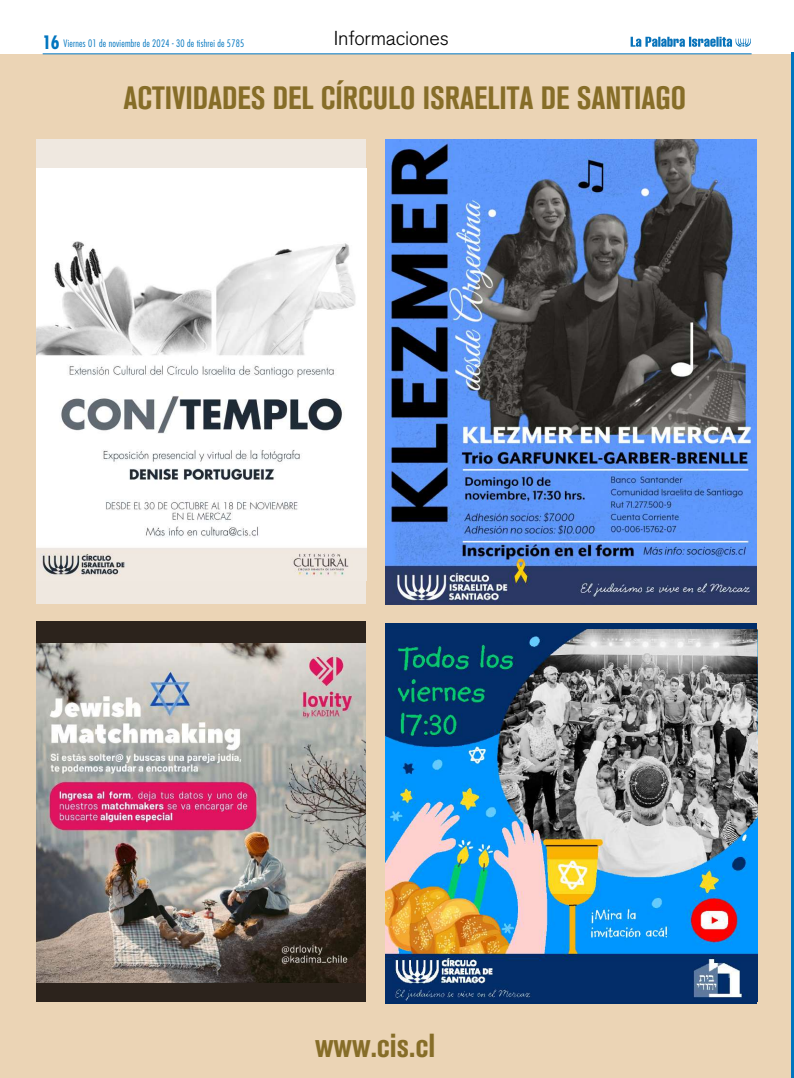
<style>
.page{position:relative;width:794px;height:1078px;background:#fff}
.page>*{position:absolute;margin:0;border:0;box-sizing:border-box;transform-origin:0 0}
.t1{font:700 condensed 33px "Akzidenz Grotesk BQ";color:#866d28}
.t2{font:700 condensed 32px "Akzidenz Grotesk BQ";color:#866d28}
.t3{font:300 20px "Akzidenz Grotesk BQ";letter-spacing:-.01em;color:#000}
.t4{font:300 condensed 10px "Futura Std";letter-spacing:.02em;color:#0075bf}
.s1{font-weight:700;font-size:18px}
</style>
<div class="page">
<div style="left:1px;top:55px;width:793px;height:1022px;background:#ebd4b5"></div>
<div style="left:37px;top:139px;width:329px;height:465px;background:#efe8e0"></div>
<img style="left:37px;top:168px;width:329px;height:408px">
<img style="left:385px;top:140px;width:371px;height:464px">
<div style="left:36px;top:621px;width:330px;height:380px;background:#2c231c"></div>
<img style="left:36px;top:643px;width:330px;height:339px">
<div style="left:386px;top:623px;width:371px;height:380px;background:#002d68"></div>
<img style="left:386px;top:629px;width:371px;height:371px">
<hr style="left:791px;top:52px;width:3px;height:1025px;background:#0075bf">
<hr style="left:43px;top:53px;width:708px;height:1px;background:#0075bf">
<svg style="left:630px;top:37px;width:121px;height:10px"></svg>
<p class="t4" style="left:43px;top:38px;width:203px"><span class="s1">16</span> Viernes 01 de noviembre de 2024 - 30 de tishrei de 5785</p>
<h3 class="t3" style="left:334px;top:27px;width:117px">Informaciones</h3>
<h2 class="t2" style="left:124px;top:80px;width:564px">ACTIVIDADES DEL CÍRCULO ISRAELITA DE SANTIAGO</h2>
<h1 class="t1" style="left:315px;top:1025px;width:122px">www.cis.cl</h1>
</div>
